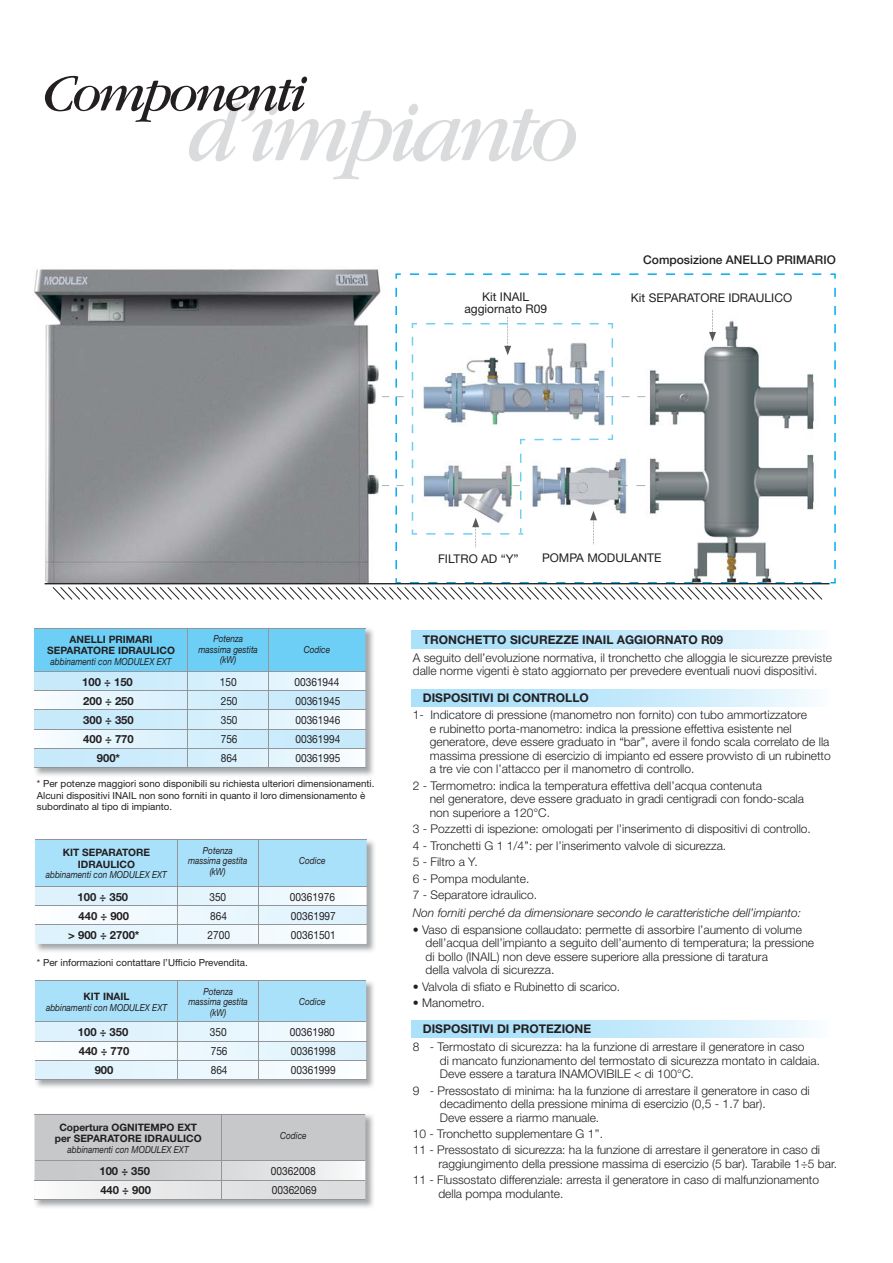
<style>
.page{position:relative;width:893px;height:1263px;background:#fff}
.page>*{position:absolute;margin:0;border:0;box-sizing:border-box;transform-origin:0 0}
.t1{font:italic 90px "Garamond";letter-spacing:-.06em;color:#d9dbdc}
.t2{font:italic 54px "Garamond";letter-spacing:-.06em;color:#231f20}
.t3{font:300 12px/13.5px "Helvetica Neue";color:#231f20}
.t4{font:700 12px "Helvetica Neue";color:#231f20}
.t5{font:italic 300 12px "Helvetica Neue";color:#231f20}
.t6{font:12px "Helvetica Neue";color:#231f20}
.t7{font:500 12px "Helvetica Neue";color:#231f20}
.t8{font:11.25px "Helvetica Neue";color:#231f20;scale:.9 1}
.t9{font:700 11.25px "Helvetica Neue";color:#231f20}
.t10{font:700 10.2px/11.6px "Helvetica Neue";color:#231f20;text-align:center}
.t11{font:9.75px/11.2px "Helvetica Neue";color:#231f20}
.t12{font:italic 9.75px/10.5px "Helvetica Neue";color:#231f20;text-align:center;scale:.85 1}
</style>
<div class="page">
<div style="left:412px;top:1020px;width:419px;height:18px;background:linear-gradient(to right,#9fdcf9,#eff9fe)"></div>
<div style="left:412px;top:689px;width:419px;height:18px;background:linear-gradient(to right,#9fdcf9,#eff9fe)"></div>
<div style="left:412px;top:631px;width:419px;height:17px;background:linear-gradient(to right,#9fdcf9,#eff9fe)"></div>
<img style="left:35px;top:628px;width:339px;height:148px">
<svg style="left:34px;top:628px;width:331px;height:139px"></svg>
<hr style="left:34px;top:748px;width:331px;height:1px;background:#939598">
<hr style="left:34px;top:767px;width:331px;height:1px;background:#939598">
<img style="left:36px;top:840px;width:339px;height:112px">
<hr style="left:35px;top:839px;width:223px;height:1px;background:#939598">
<hr style="left:258px;top:839px;width:109px;height:1px;background:#939598">
<svg style="left:35px;top:840px;width:332px;height:104px"></svg>
<img style="left:36px;top:981px;width:338px;height:107px">
<hr style="left:35px;top:980px;width:224px;height:1px;background:#939598">
<hr style="left:259px;top:980px;width:107px;height:1px;background:#939598">
<svg style="left:35px;top:981px;width:331px;height:98px"></svg>
<hr style="left:35px;top:1079px;width:331px;height:1px;background:#939598">
<img style="left:34px;top:1114px;width:340px;height:94px">
<svg style="left:35px;top:1114px;width:330px;height:85px"></svg>
<hr style="left:35px;top:1180px;width:330px;height:1px;background:#939598">
<hr style="left:35px;top:1199px;width:330px;height:1px;background:#939598">
<img style="left:34px;top:269px;width:356px;height:316px">
<svg style="left:395px;top:273px;width:441px;height:310px"></svg>
<svg style="left:395px;top:396px;width:9px;height:10px"></svg>
<svg style="left:395px;top:485px;width:9px;height:11px"></svg>
<svg style="left:412px;top:317px;width:217px;height:230px"></svg>
<hr style="left:45px;top:583px;width:784px;height:1px;background:#231f20">
<svg style="left:52px;top:582px;width:775px;height:18px"></svg>
<h2 class="t2" style="left:43px;top:75px;width:266px">Componenti</h2>
<h1 class="t1" style="left:188px;top:102px;width:393px">d’impianto</h1>
<p class="t7" style="left:643px;top:255px;width:194px">Composizione ANELLO PRIMARIO</p>
<p class="t6" style="left:482px;top:292px;width:49px">Kit INAIL</p>
<p class="t6" style="left:631px;top:293px;width:163px">Kit SEPARATORE IDRAULICO</p>
<p class="t6" style="left:464px;top:305px;width:84px">aggiornato R09</p>
<p class="t10" style="left:47px;top:634px;width:129px">ANELLI PRIMARI<br>SEPARATORE IDRAULICO</p>
<p class="t12" style="left:51px;top:657px;width:144px">abbinamenti con MODULEX EXT</p>
<p class="t12" style="left:199px;top:634px;width:71px">Potenza massima gestita (kW)</p>
<p class="t12" style="left:304px;top:645px;width:33px">Codice</p>
<p class="t9" style="left:82px;top:677px;width:52px">100 ÷ 150</p>
<p class="t8" style="left:220px;top:678px;width:20px">150</p>
<p class="t8" style="left:294px;top:678px;width:52px">00361944</p>
<p class="t9" style="left:83px;top:697px;width:52px">200 ÷ 250</p>
<p class="t8" style="left:221px;top:697px;width:20px">250</p>
<p class="t8" style="left:295px;top:697px;width:52px">00361945</p>
<p class="t9" style="left:83px;top:716px;width:52px">300 ÷ 350</p>
<p class="t8" style="left:221px;top:716px;width:20px">350</p>
<p class="t8" style="left:295px;top:716px;width:52px">00361946</p>
<p class="t9" style="left:83px;top:735px;width:52px">400 ÷ 770</p>
<p class="t8" style="left:221px;top:735px;width:20px">756</p>
<p class="t8" style="left:295px;top:735px;width:52px">00361994</p>
<p class="t9" style="left:97px;top:754px;width:25px">900*</p>
<p class="t8" style="left:221px;top:754px;width:20px">864</p>
<p class="t8" style="left:295px;top:754px;width:52px">00361995</p>
<p class="t11" style="left:37px;top:779px;width:339px">* Per potenze maggiori sono disponibili su richiesta ulteriori dimensionamenti.<br>Alcuni dispositivi INAIL non sono forniti in quanto il loro dimensionamento è subordinato al tipo di impianto.</p>
<p class="t10" style="left:63px;top:848px;width:89px">KIT SEPARATORE<br>IDRAULICO</p>
<p class="t12" style="left:46px;top:870px;width:144px">abbinamenti con MODULEX EXT</p>
<p class="t12" style="left:188px;top:846px;width:71px">Potenza massima gestita (kW)</p>
<p class="t12" style="left:299px;top:856px;width:33px">Codice</p>
<p class="t9" style="left:78px;top:892px;width:52px">100 ÷ 350</p>
<p class="t8" style="left:209px;top:892px;width:20px">350</p>
<p class="t8" style="left:290px;top:892px;width:52px">00361976</p>
<p class="t9" style="left:79px;top:912px;width:52px">440 ÷ 900</p>
<p class="t8" style="left:210px;top:912px;width:20px">864</p>
<p class="t8" style="left:291px;top:912px;width:52px">00361997</p>
<p class="t9" style="left:68px;top:931px;width:73px">&gt; 900 ÷ 2700*</p>
<p class="t8" style="left:207px;top:931px;width:27px">2700</p>
<p class="t8" style="left:291px;top:931px;width:52px">00361501</p>
<p class="t11" style="left:37px;top:957px;width:212px">* Per informazioni contattare l’Ufficio Prevendita.</p>
<p class="t10" style="left:84px;top:991px;width:48px">KIT INAIL</p>
<p class="t12" style="left:46px;top:1003px;width:144px">abbinamenti con MODULEX EXT</p>
<p class="t12" style="left:189px;top:987px;width:71px">Potenza massima gestita (kW)</p>
<p class="t12" style="left:299px;top:998px;width:33px">Codice</p>
<p class="t9" style="left:78px;top:1028px;width:52px">100 ÷ 350</p>
<p class="t8" style="left:210px;top:1028px;width:20px">350</p>
<p class="t8" style="left:290px;top:1028px;width:52px">00361980</p>
<p class="t9" style="left:79px;top:1047px;width:52px">440 ÷ 770</p>
<p class="t8" style="left:211px;top:1047px;width:20px">756</p>
<p class="t8" style="left:291px;top:1047px;width:52px">00361998</p>
<p class="t9" style="left:95px;top:1066px;width:20px">900</p>
<p class="t8" style="left:211px;top:1066px;width:20px">864</p>
<p class="t8" style="left:291px;top:1066px;width:52px">00361999</p>
<p class="t10" style="left:55px;top:1122px;width:148px">Copertura OGNITEMPO EXT per SEPARATORE IDRAULICO</p>
<p class="t12" style="left:68px;top:1145px;width:144px">abbinamenti con MODULEX EXT</p>
<p class="t12" style="left:280px;top:1131px;width:33px">Codice</p>
<p class="t9" style="left:99px;top:1167px;width:52px">100 ÷ 350</p>
<p class="t8" style="left:271px;top:1167px;width:52px">00362008</p>
<p class="t9" style="left:100px;top:1186px;width:52px">440 ÷ 900</p>
<p class="t8" style="left:272px;top:1186px;width:52px">00362069</p>
<p class="t6" style="left:438px;top:555px;width:82px">FILTRO AD “Y”</p>
<p class="t6" style="left:542px;top:553px;width:121px">POMPA MODULANTE</p>
<p class="t4" style="left:423px;top:636px;width:302px">TRONCHETTO SICUREZZE INAIL AGGIORNATO R09</p>
<p class="t3" style="left:413px;top:652px;width:421px">A seguito dell’evoluzione normativa, il tronchetto che alloggia le sicurezze previste dalle norme vigenti è stato aggiornato per prevedere eventuali nuovi dispositivi.</p>
<p class="t4" style="left:423px;top:693px;width:167px">DISPOSITIVI DI CONTROLLO</p>
<p class="t3" style="left:430px;top:709px;width:402px;text-indent:-17px">1- Indicatore di pressione (manometro non fornito) con tubo ammortizzatore<br>e rubinetto porta-manometro: indica la pressione effettiva esistente nel generatore, deve essere graduato in “bar”, avere il fondo scala correlato de lla massima pressione di esercizio di impianto ed essere provvisto di un rubinetto a tre vie con l’attacco per il manometro di controllo.</p>
<p class="t3" style="left:430px;top:780px;width:376px;text-indent:-17px">2 - Termometro: indica la temperatura effettiva dell’acqua contenuta<br>nel generatore, deve essere graduato in gradi centigradi con fondo-scala non superiore a 120°C.</p>
<p class="t3" style="left:413px;top:822px;width:400px;line-height:16.5px">3 - Pozzetti di ispezione: omologati per l’inserimento di dispositivi di controllo.<br>4 - Tronchetti G 1 1/4’’: per l’inserimento valvole di sicurezza.<br>5 - Filtro a Y.<br>6 - Pompa modulante.<br>7 - Separatore idraulico.</p>
<p class="t5" style="left:413px;top:908px;width:390px">Non forniti perché da dimensionare secondo le caratteristiche dell’impianto:</p>
<p class="t3" style="left:426px;top:924px;width:390px;text-indent:-13px">• Vaso di espansione collaudato: permette di assorbire l’aumento di volume dell’acqua dell’impianto a seguito dell’aumento di temperatura; la pressione di bollo (INAIL) non deve essere superiore alla pressione di taratura<br>della valvola di sicurezza.</p>
<p class="t3" style="left:413px;top:981px;width:209px">• Valvola di sfiato e Rubinetto di scarico.</p>
<p class="t3" style="left:413px;top:997px;width:74px">• Manometro.</p>
<p class="t4" style="left:423px;top:1025px;width:170px">DISPOSITIVI DI PROTEZIONE</p>
<p class="t3" style="left:440px;top:1041px;width:382px;text-indent:-27px">8 - Termostato di sicurezza: ha la funzione di arrestare il generatore in caso<br>di mancato funzionamento del termostato di sicurezza montato in caldaia.<br>Deve essere a taratura INAMOVIBILE &lt; di 100°C.</p>
<p class="t3" style="left:440px;top:1084px;width:371px;text-indent:-27px">9 - Pressostato di minima: ha la funzione di arrestare il generatore in caso di decadimento della pressione minima di esercizio (0,5 - 1.7 bar).<br>Deve essere a riarmo manuale.</p>
<p class="t3" style="left:413px;top:1126px;width:409px;line-height:16.5px">10 - Tronchetto supplementare G 1’’.<br>11 - Pressostato di sicurezza: ha la funzione di arrestare il generatore in caso di</p>
<p class="t3" style="left:413px;top:1156px;width:426px;line-height:16.5px;text-indent:26px">raggiungimento della pressione massima di esercizio (5 bar). Tarabile 1÷5 bar.<br>11 - Flussostato differenziale: arresta il generatore in caso di malfunzionamento</p>
<p class="t3" style="left:438px;top:1188px;width:127px">della pompa modulante.</p>
</div>
